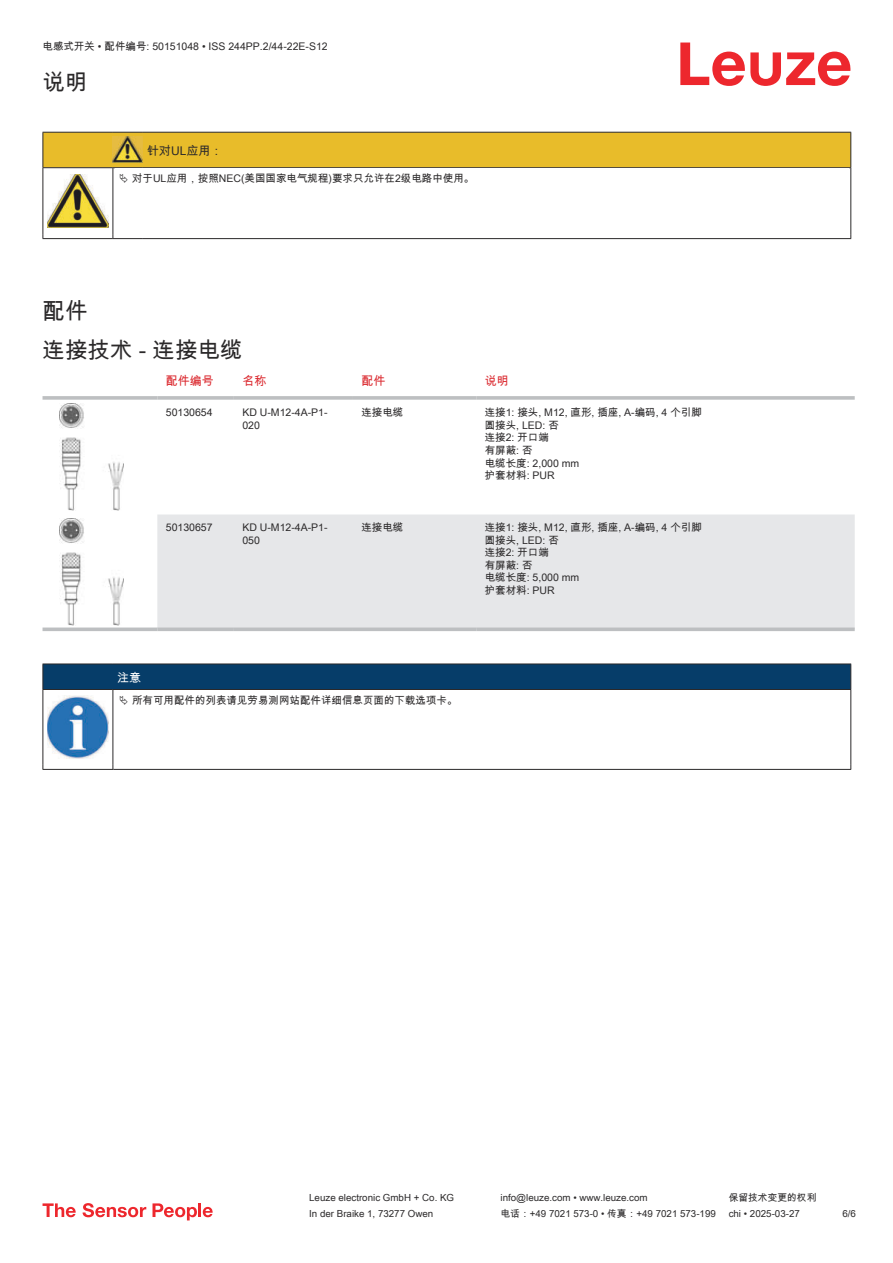
<style>
.page{position:relative;width:893px;height:1263px;background:#fff}
.page>*{position:absolute;margin:0;border:0;box-sizing:border-box;transform-origin:0 0}
.t1{font:22.5px/38.7px "Arial Unicode MS";color:#2b292a}
.t2{font:12px "Arial Unicode MS";color:#db2a30}
.t3{font:12px "Arial Unicode MS";color:#2b292a}
.t4{font:12px "Arial Unicode MS";color:#fff}
.t5{font:10.5px/12.6px "Arial Unicode MS";color:#2b292a}
.t6{font:9.75px "Arial Unicode MS";color:#2b292a}
</style>
<div class="page">
<svg style="left:680px;top:43px;width:170px;height:43px"></svg>
<div style="left:157px;top:514px;width:698px;height:113px;background:#e6e7e9"></div>
<svg style="left:43px;top:396px;width:114px;height:4px"></svg>
<svg style="left:157px;top:396px;width:77px;height:4px"></svg>
<svg style="left:234px;top:396px;width:119px;height:4px"></svg>
<svg style="left:353px;top:396px;width:123px;height:4px"></svg>
<svg style="left:476px;top:396px;width:379px;height:4px;background:#c3c5c7"></svg>
<svg style="left:43px;top:627px;width:114px;height:4px"></svg>
<svg style="left:157px;top:627px;width:77px;height:4px"></svg>
<svg style="left:234px;top:627px;width:119px;height:4px"></svg>
<svg style="left:353px;top:627px;width:123px;height:4px"></svg>
<svg style="left:476px;top:627px;width:379px;height:4px;background:#c2c4c6"></svg>
<img style="left:59px;top:404px;width:65px;height:106px">
<img style="left:59px;top:519px;width:65px;height:106px">
<svg style="left:44px;top:690px;width:806px;height:79px"></svg>
<hr style="left:43px;top:689px;width:70px;height:1px;background:#2b292a">
<div style="left:43px;top:664px;width:808px;height:25px;background:#063d69"></div>
<hr style="left:113px;top:689px;width:738px;height:1px;background:#2b292a">
<hr style="left:43px;top:690px;width:1px;height:75px;background:#2b292a">
<hr style="left:113px;top:690px;width:1px;height:75px;background:#2b292a">
<hr style="left:850px;top:690px;width:1px;height:75px;background:#2b292a">
<hr style="left:43px;top:769px;width:70px;height:1px;background:#2b292a">
<hr style="left:113px;top:769px;width:738px;height:1px;background:#2b292a">
<img style="left:47px;top:696px;width:61px;height:63px">
<div style="left:115px;top:690px;width:734px;height:21px;background:#fff"></div>
<svg style="left:43px;top:1203px;width:33px;height:14px"></svg>
<svg style="left:83px;top:1203px;width:63px;height:14px"></svg>
<svg style="left:153px;top:1203px;width:44px;height:17px"></svg>
<hr style="left:198px;top:1203px;width:3px;height:14px;background:#ed272d">
<svg style="left:203px;top:1207px;width:10px;height:10px"></svg>
<div style="left:44px;top:133px;width:806px;height:34px;background:#e8bc2a"></div>
<hr style="left:43px;top:132px;width:70px;height:1px;background:#2b292a">
<hr style="left:43px;top:133px;width:1px;height:34px;background:#2b292a">
<hr style="left:43px;top:167px;width:70px;height:1px;background:#2b292a">
<hr style="left:113px;top:132px;width:30px;height:1px;background:#2b292a">
<hr style="left:113px;top:167px;width:30px;height:1px;background:#2b292a">
<hr style="left:143px;top:132px;width:708px;height:1px;background:#2b292a">
<hr style="left:850px;top:133px;width:1px;height:34px;background:#2b292a">
<hr style="left:143px;top:167px;width:708px;height:1px;background:#2b292a">
<hr style="left:43px;top:168px;width:1px;height:66px;background:#2b292a">
<hr style="left:113px;top:168px;width:1px;height:66px;background:#2b292a">
<hr style="left:850px;top:168px;width:1px;height:66px;background:#2b292a">
<hr style="left:43px;top:238px;width:70px;height:1px;background:#2b292a">
<hr style="left:113px;top:238px;width:30px;height:1px;background:#2b292a">
<hr style="left:143px;top:238px;width:708px;height:1px;background:#2b292a">
<img style="left:113px;top:136px;width:30px;height:27px">
<img style="left:47px;top:174px;width:61px;height:54px">
<p class="t5" style="left:43px;top:40px;width:287px">电感式开关 • 配件编号: 50151048 • ISS 244PP.2/44-22E-S12</p>
<h1 class="t1" style="left:43px;top:62px;width:46px">说明</h1>
<p class="t3" style="left:147px;top:142px;width:77px">针对UL应用：</p>
<p class="t5" style="left:132px;top:172px;width:344px">对于UL应用，按照NEC(美国国家电气规程)要求只允许在2级电路中使用。</p>
<h1 class="t1" style="left:43px;top:291px;width:202px">配件<br>连接技术 - 连接电缆</h1>
<p class="t2" style="left:166px;top:372px;width:49px">配件编号</p>
<p class="t2" style="left:242px;top:372px;width:25px">名称</p>
<p class="t2" style="left:361px;top:372px;width:25px">配件</p>
<p class="t2" style="left:485px;top:372px;width:25px">说明</p>
<p class="t5" style="left:166px;top:406px;width:48px">50130654</p>
<p class="t5" style="left:242px;top:406px;width:87px">KD U-M12-4A-P1-<br>020</p>
<p class="t5" style="left:361px;top:406px;width:43px">连接电缆</p>
<p class="t5" style="left:485px;top:406px;width:219px">连接1: 接头, M12, 直形, 插座, A-编码, 4 个引脚圆接头, LED: 否<br>连接2: 开口端<br>有屏蔽: 否<br>电缆长度: 2,000 mm<br>护套材料: PUR</p>
<p class="t5" style="left:166px;top:521px;width:48px">50130657</p>
<p class="t5" style="left:242px;top:521px;width:87px">KD U-M12-4A-P1-<br>050</p>
<p class="t5" style="left:361px;top:521px;width:43px">连接电缆</p>
<p class="t5" style="left:485px;top:521px;width:219px">连接1: 接头, M12, 直形, 插座, A-编码, 4 个引脚圆接头, LED: 否<br>连接2: 开口端<br>有屏蔽: 否<br>电缆长度: 5,000 mm<br>护套材料: PUR</p>
<p class="t4" style="left:117px;top:669px;width:25px">注意</p>
<p class="t5" style="left:132px;top:694px;width:327px">所有可用配件的列表请见劳易测网站配件详细信息页面的下载选项卡。</p>
<p class="t6" style="left:309px;top:1191px;width:146px">Leuze electronic GmbH + Co. KG</p>
<p class="t6" style="left:501px;top:1191px;width:149px">info@leuze.com • www.leuze.com</p>
<p class="t6" style="left:729px;top:1191px;width:89px">保留技术变更的权利</p>
<p class="t6" style="left:309px;top:1206px;width:126px">In der Braike 1, 73277 Owen</p>
<p class="t6" style="left:501px;top:1206px;width:217px">电话：+49 7021 573-0 • 传真：+49 7021 573-199</p>
<p class="t6" style="left:729px;top:1206px;width:73px">chi • 2025-03-27</p>
<p class="t6" style="left:842px;top:1206px;width:15px">6/6</p>
</div>
